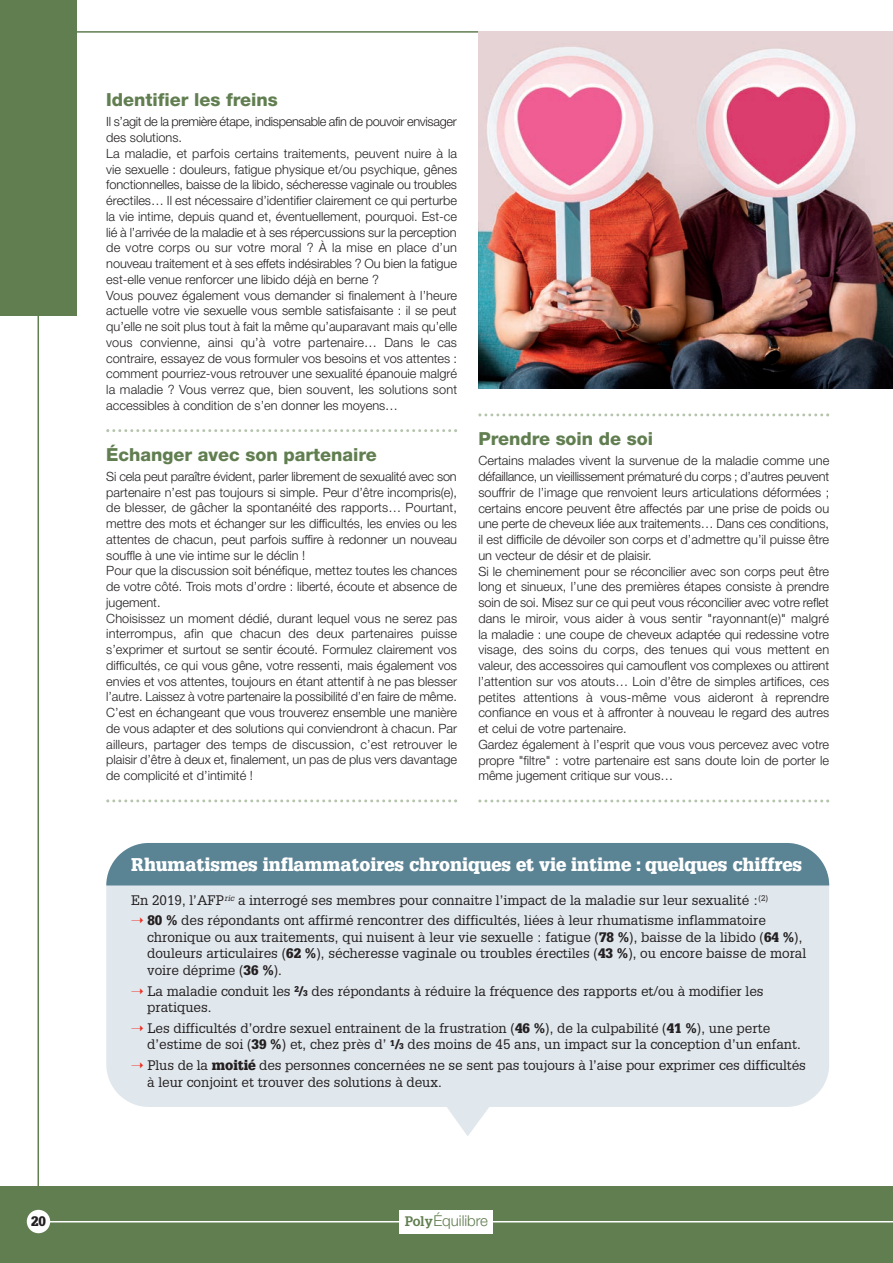
<style>
.page{position:relative;width:893px;height:1263px;background:#fff}
.page>*{position:absolute;margin:0;border:0;box-sizing:border-box;transform-origin:0 0}
.t1{font:900 18px "Glypha";color:#fff}
.t2{font:800 18px "Helvetica Neue";color:#617e50}
.t3{font:300 15px "Helvetica Neue";color:#617e50}
.t4{font:13.5px/16.5px "Glypha";color:#231f20}
.t5{font:900 13.5px "Glypha";color:#231f20}
.t6{font:300 12.75px/15.8px "Helvetica Neue";color:#231f20}
.s1{color:#ee2e22}
.s2{font-weight:900}
.s3{font-weight:900;font-size:8.25px}
.s4{font-family:"Glypha";font-weight:700;font-size:13.5px}
</style>
<div class="page">
<div style="left:0;top:1186px;width:893px;height:77px;background:#617e50"></div>
<div style="left:27px;top:1210px;width:23px;height:23px;background:#fff;border-radius:50%"></div>
<div style="left:0;top:0;width:77px;height:316px;background:#617e50"></div>
<hr style="left:56px;top:31px;width:837px;height:2px;background:#617e50">
<hr style="left:38px;top:308px;width:1px;height:889px;background:#617e50">
<hr style="left:48px;top:1221px;width:845px;height:1px;background:#fff">
<div style="left:400px;top:1210px;width:93px;height:23px;background:#fff"></div>
<svg style="left:106px;top:429px;width:351px;height:3px"></svg>
<svg style="left:106px;top:799px;width:351px;height:3px"></svg>
<svg style="left:478px;top:413px;width:351px;height:3px"></svg>
<svg style="left:478px;top:799px;width:351px;height:3px"></svg>
<svg style="left:106px;top:885px;width:723px;height:251px;background:#e4eaee"></svg>
<div style="left:106px;top:843px;width:723px;height:42px;background:#5a8394"></div>
<img style="left:478px;top:32px;width:414px;height:356px">
<p class="t5" style="left:31px;top:1216px;width:16px">20</p>
<h1 class="t2" style="left:106px;top:94px;width:173px">Identifier les freins</h1>
<p class="t6" style="left:106px;top:115px;width:352px">Il s’agit de la première étape, indispensable afin de pouvoir envisager des solutions.<br>La maladie, et parfois certains traitements, peuvent nuire à la vie sexuelle : douleurs, fatigue physique et/ou psychique, gênes fonctionnelles, baisse de la libido, sécheresse vaginale ou troubles érectiles… Il est nécessaire d’identifier clairement ce qui perturbe la vie intime, depuis quand et, éventuellement, pourquoi. Est-ce lié à l’arrivée de la maladie et à ses répercussions sur la perception de votre corps ou sur votre moral ? À la mise en place d’un nouveau traitement et à ses effets indésirables ? Ou bien la fatigue est-elle venue renforcer une libido déjà en berne ?<br>Vous pouvez également vous demander si finalement à l’heure actuelle votre vie sexuelle vous semble satisfaisante : il se peut qu’elle ne soit plus tout à fait la même qu’auparavant mais qu’elle vous convienne, ainsi qu’à votre partenaire… Dans le cas contraire, essayez de vous formuler vos besoins et vos attentes : comment pourriez-vous retrouver une sexualité épanouie malgré la maladie ? Vous verrez que, bien souvent, les solutions sont accessibles à condition de s’en donner les moyens…</p>
<h1 class="t2" style="left:106px;top:448px;width:272px">Échanger avec son partenaire</h1>
<p class="t6" style="left:106px;top:470px;width:352px">Si cela peut paraître évident, parler librement de sexualité avec son partenaire n’est pas toujours si simple. Peur d’être incompris(e), de blesser, de gâcher la spontanéité des rapports… Pourtant, mettre des mots et échanger sur les difficultés, les envies ou les attentes de chacun, peut parfois suffire à redonner un nouveau souffle à une vie intime sur le déclin !<br>Pour que la discussion soit bénéfique, mettez toutes les chances de votre côté. Trois mots d’ordre : liberté, écoute et absence de jugement.<br>Choisissez un moment dédié, durant lequel vous ne serez pas interrompus, afin que chacun des deux partenaires puisse s’exprimer et surtout se sentir écouté. Formulez clairement vos difficultés, ce qui vous gêne, votre ressenti, mais également vos envies et vos attentes, toujours en étant attentif à ne pas blesser l’autre. Laissez à votre partenaire la possibilité d’en faire de même.<br>C’est en échangeant que vous trouverez ensemble une manière de vous adapter et des solutions qui conviendront à chacun. Par ailleurs, partager des temps de discussion, c’est retrouver le plaisir d’être à deux et, finalement, un pas de plus vers davantage de complicité et d’intimité !</p>
<h1 class="t2" style="left:478px;top:432px;width:176px">Prendre soin de soi</h1>
<p class="t6" style="left:478px;top:454px;width:352px">Certains malades vivent la survenue de la maladie comme une défaillance, un vieillissement prématuré du corps ; d’autres peuvent souffrir de l’image que renvoient leurs articulations déformées ; certains encore peuvent être affectés par une prise de poids ou une perte de cheveux liée aux traitements… Dans ces conditions, il est difficile de dévoiler son corps et d’admettre qu’il puisse être un vecteur de désir et de plaisir.<br>Si le cheminement pour se réconcilier avec son corps peut être long et sinueux, l’une des premières étapes consiste à prendre soin de soi. Misez sur ce qui peut vous réconcilier avec votre reflet dans le miroir, vous aider à vous sentir "rayonnant(e)" malgré la maladie : une coupe de cheveux adaptée qui redessine votre visage, des soins du corps, des tenues qui vous mettent en valeur, des accessoires qui camouflent vos complexes ou attirent l’attention sur vos atouts… Loin d’être de simples artifices, ces petites attentions à vous-même vous aideront à reprendre confiance en vous et à affronter à nouveau le regard des autres et celui de votre partenaire.<br>Gardez également à l’esprit que vous vous percevez avec votre propre "filtre" : votre partenaire est sans doute loin de porter le même jugement critique sur vous…</p>
<h1 class="t1" style="left:131px;top:858px;width:673px">Rhumatismes inflammatoires chroniques et vie intime : quelques chiffres</h1>
<p class="t4" style="left:131px;top:890px;width:639px;line-height:20.7px">En 2019, l’AFP<sup>ric</sup> a interrogé ses membres pour connaitre l’impact de la maladie sur leur sexualité :<sup>(2) </sup><span class="s1">➝</span> <span class="s2">80 %</span> des répondants ont affirmé rencontrer des difficultés, liées à leur rhumatisme inflammatoire</p>
<p class="t4" style="left:147px;top:929px;width:660px">chronique ou aux traitements, qui nuisent à leur vie sexuelle : fatigue (<span class="s2">78 %</span>), baisse de la libido (<span class="s2">64 %</span>), douleurs articulaires (<span class="s2">62 %</span>), sécheresse vaginale ou troubles érectiles (<span class="s2">43 %</span>), ou encore baisse de moral voire déprime (<span class="s2">36 %</span>).</p>
<p class="t4" style="left:147px;top:983px;width:618px;text-indent:-16px"><span class="s1">➝</span> La maladie conduit les <sup>2</sup><span class="s2">/</span><span class="s3">3</span> des répondants à réduire la fréquence des rapports et/ou à modifier les pratiques.</p>
<p class="t4" style="left:147px;top:1020px;width:655px;text-indent:-16px"><span class="s1">➝</span> Les difficultés d’ordre sexuel entrainent de la frustration (<span class="s2">46 %</span>), de la culpabilité (<span class="s2">41 %</span>), une perte d’estime de soi (<span class="s2">39 %</span>) et, chez près d’ <sup>1</sup><span class="s2">/</span><span class="s3">3</span> des moins de 45 ans, un impact sur la conception d’un enfant.</p>
<p class="t4" style="left:147px;top:1057px;width:660px;text-indent:-16px"><span class="s1">➝</span> Plus de la <span class="s2">moitié</span> des personnes concernées ne se sent pas toujours à l’aise pour exprimer ces difficultés à leur conjoint et trouver des solutions à deux.</p>
<p class="t3" style="left:405px;top:1215px;width:85px"><span class="s4">Poly</span>Équilibre</p>
</div>
